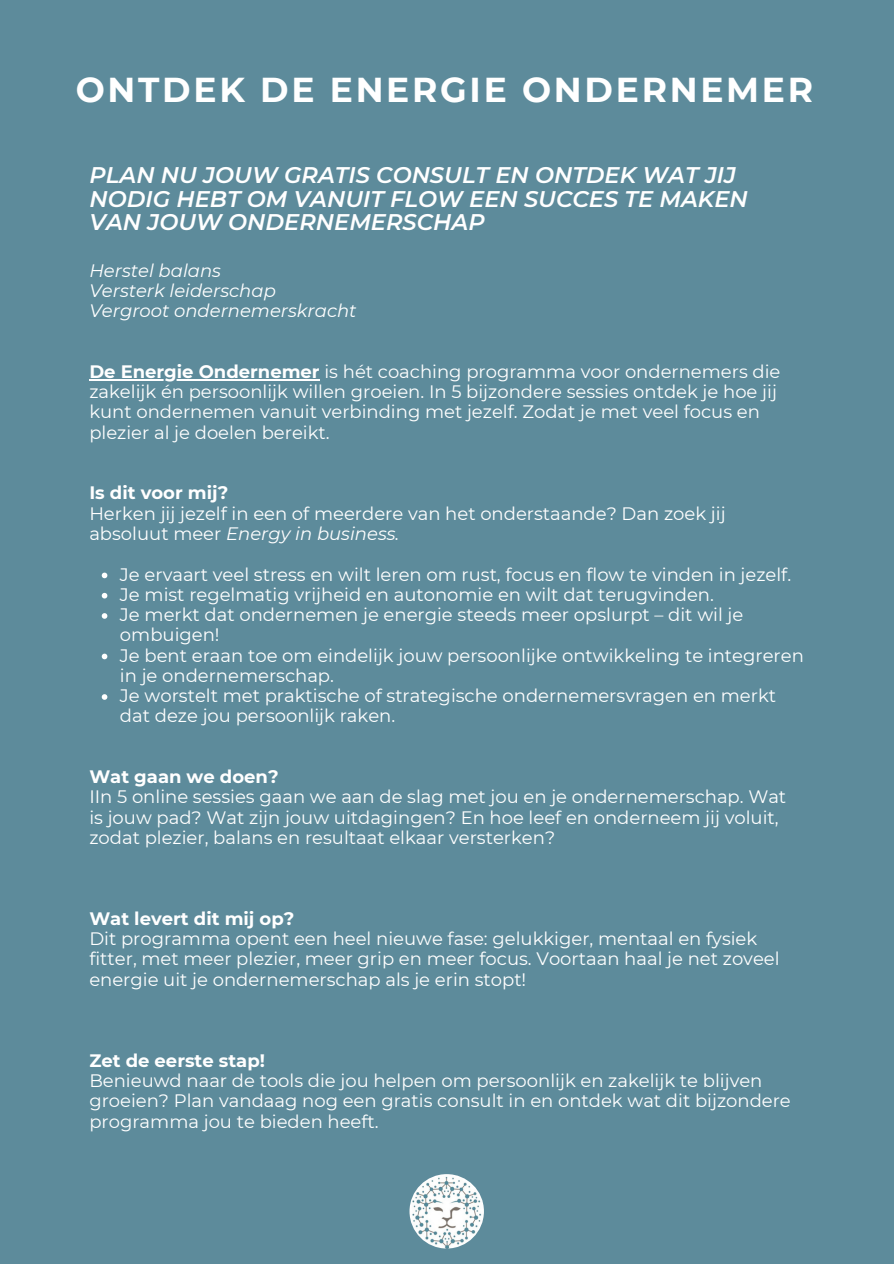
<style>
.page{position:relative;width:894px;height:1264px;background:#fff}
.page>*{position:absolute;margin:0;border:0;box-sizing:border-box;transform-origin:0 0}
.t1{font:700 34.5px "Montserrat";letter-spacing:.08em;color:#fff}
.t2{font:italic 600 22.65px/23.7px "Montserrat";color:#fff}
.t3{font:18px/20.2px "Montserrat";color:#fff}
.t4{font:700 18px "Montserrat";color:#fff}
.t5{font:italic 18px "Montserrat";color:#fff}
.s1{font-weight:700}
.s2{font-style:italic}
</style>
<div class="page">
<div style="left:0;top:0;width:893px;height:1263px;background:#5d8b9b"></div>
<hr style="left:89px;top:379px;width:230px;height:1px;background:#fff">
<svg style="left:102px;top:572px;width:5px;height:6px"></svg>
<svg style="left:102px;top:593px;width:5px;height:5px"></svg>
<svg style="left:102px;top:613px;width:5px;height:5px"></svg>
<svg style="left:102px;top:653px;width:5px;height:6px"></svg>
<svg style="left:102px;top:694px;width:5px;height:5px"></svg>
<img style="left:409px;top:1174px;width:75px;height:74px;border-radius:50%">
<h1 class="t1" style="left:76px;top:68px;width:738px">ONTDEK DE ENERGIE ONDERNEMER</h1>
<h2 class="t2" style="left:89px;top:163px;width:659px">PLAN NU JOUW GRATIS CONSULT EN ONTDEK WAT JIJ<br>NODIG HEBT OM VANUIT FLOW EEN SUCCES TE MAKEN<br>VAN JOUW ONDERNEMERSCHAP</h2>
<p class="t5" style="left:89px;top:259px;width:133px">Herstel balans</p>
<p class="t5" style="left:89px;top:279px;width:188px">Versterk leiderschap</p>
<p class="t5" style="left:89px;top:300px;width:269px">Vergroot ondernemerskracht</p>
<p class="t3" style="left:89px;top:361px;width:692px"><span class="s1">De Energie Ondernemer</span> is hét coaching programma voor ondernemers die zakelijk én persoonlijk willen groeien. In 5 bijzondere sessies ontdek je hoe jij kunt ondernemen vanuit verbinding met jezelf. Zodat je met veel focus en plezier al je doelen bereikt.</p>
<p class="t4" style="left:89px;top:482px;width:140px">Is dit voor mij?</p>
<p class="t3" style="left:89px;top:503px;width:637px">Herken jij jezelf in een of meerdere van het onderstaande? Dan zoek jij absoluut meer <span class="s2">Energy in business.</span></p>
<p class="t3" style="left:120px;top:564px;width:672px">Je ervaart veel stress en wilt leren om rust, focus en flow te vinden in jezelf.</p>
<p class="t3" style="left:120px;top:584px;width:595px">Je mist regelmatig vrijheid en autonomie en wilt dat terugvinden.</p>
<p class="t3" style="left:120px;top:604px;width:624px">Je merkt dat ondernemen je energie steeds meer opslurpt – dit wil je ombuigen!</p>
<p class="t3" style="left:120px;top:645px;width:685px">Je bent eraan toe om eindelijk jouw persoonlijke ontwikkeling te integreren in je ondernemerschap.</p>
<p class="t3" style="left:120px;top:685px;width:657px">Je worstelt met praktische of strategische ondernemersvragen en merkt dat deze jou persoonlijk raken.</p>
<p class="t4" style="left:89px;top:765px;width:191px">Wat gaan we doen?</p>
<p class="t3" style="left:89px;top:786px;width:698px">IIn 5 online sessies gaan we aan de slag met jou en je ondernemerschap. Wat is jouw pad? Wat zijn jouw uitdagingen? En hoe leef en onderneem jij voluit, zodat plezier, balans en resultaat elkaar versterken?</p>
<p class="t4" style="left:89px;top:907px;width:206px">Wat levert dit mij op?</p>
<p class="t3" style="left:89px;top:928px;width:691px">Dit programma opent een heel nieuwe fase: gelukkiger, mentaal en fysiek fitter, met meer plezier, meer grip en meer focus. Voortaan haal je net zoveel energie uit je ondernemerschap als je erin stopt!</p>
<p class="t4" style="left:89px;top:1049px;width:177px">Zet de eerste stap!</p>
<p class="t3" style="left:89px;top:1070px;width:702px">Benieuwd naar de tools die jou helpen om persoonlijk en zakelijk te blijven groeien? Plan vandaag nog een gratis consult in en ontdek wat dit bijzondere programma jou te bieden heeft.</p>
</div>
